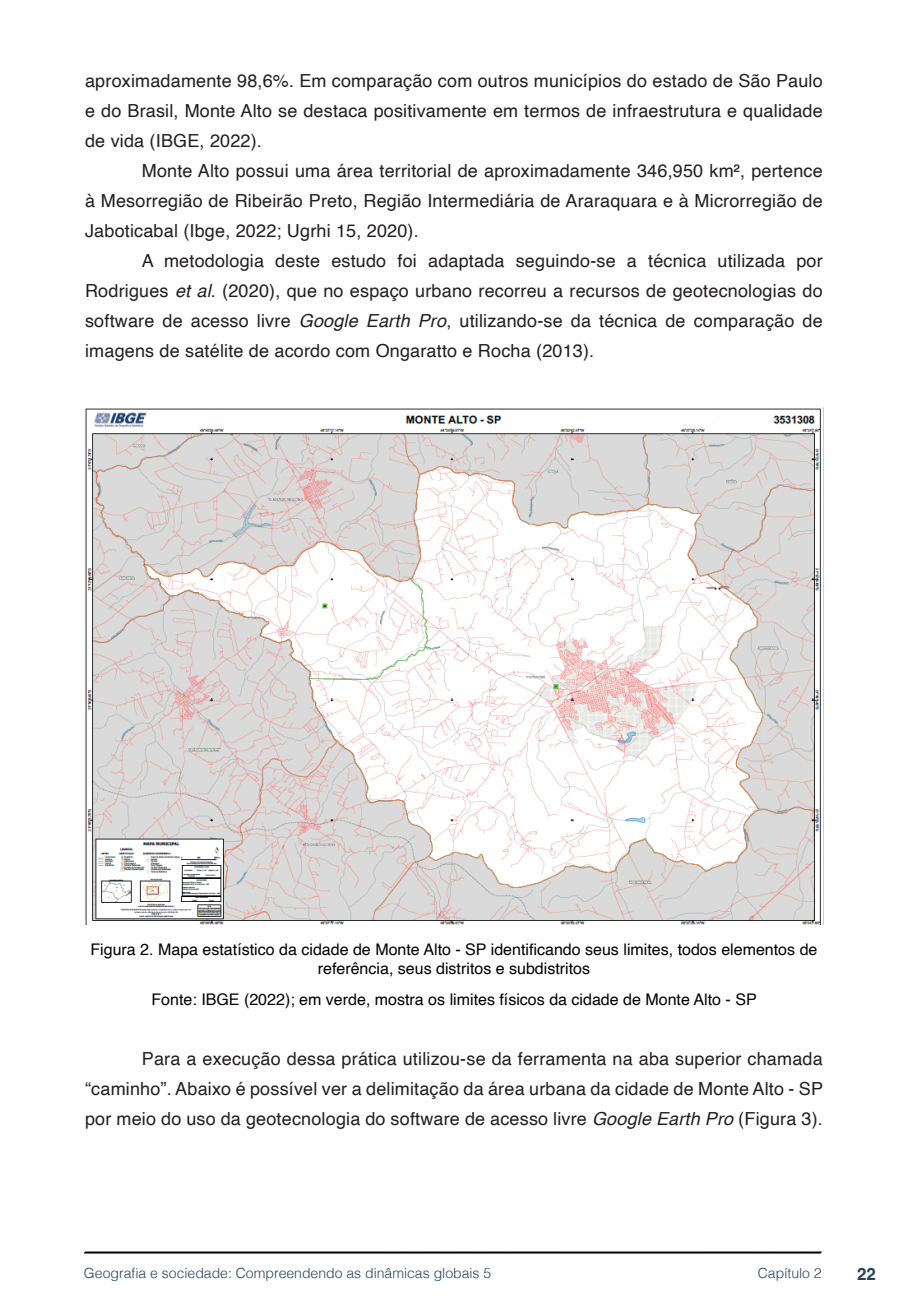
<style>
.page{position:relative;width:908px;height:1304px;background:#fff}
.page>*{position:absolute;margin:0;border:0;box-sizing:border-box;transform-origin:0 0}
.txt{font:18px/30px "Helvetica";letter-spacing:.01em;color:#231f20;text-align:justify}
.t1{font:700 16.8px "Helvetica";color:#23445f}
.imagens_graf_tab{font:16px/19.2px "Helvetica";color:#000;text-align:center}
.t2{font:300 14px "Helvetica";color:#23445f}
.s1{font-style:italic}
</style>
<div class="page">
<svg style="left:84px;top:1251px;width:737px;height:3px;background:#515151"></svg>
<img style="left:85px;top:408px;width:736px;height:517px">
<p class="txt" style="left:85px;top:66px;width:738px">aproximadamente 98,6%. Em comparação com outros municípios do estado de São Paulo e do Brasil, Monte Alto se destaca positivamente em termos de infraestrutura e qualidade de vida (IBGE, 2022).</p>
<p class="txt" style="left:85px;top:156px;width:738px;text-indent:57px">Monte Alto possui uma área territorial de aproximadamente 346,950 km², pertence à Mesorregião de Ribeirão Preto, Região Intermediária de Araraquara e à Microrregião de Jaboticabal (Ibge, 2022; Ugrhi 15, 2020).</p>
<p class="txt" style="left:85px;top:246px;width:738px;text-indent:57px">A metodologia deste estudo foi adaptada seguindo-se a técnica utilizada por Rodrigues <span class="s1">et al</span>. (2020), que no espaço urbano recorreu a recursos de geotecnologias do software de acesso livre <span class="s1">Google Earth Pro</span>, utilizando-se da técnica de comparação de imagens de satélite de acordo com Ongaratto e Rocha (2013).</p>
<p class="imagens_graf_tab" style="left:90px;top:940px;width:728px">Figura 2. Mapa estatístico da cidade de Monte Alto - SP identificando seus limites, todos elementos de referência, seus distritos e subdistritos</p>
<p class="imagens_graf_tab" style="left:151px;top:990px;width:606px">Fonte: IBGE (2022); em verde, mostra os limites físicos da cidade de Monte Alto - SP</p>
<p class="txt" style="left:85px;top:1044px;width:739px;text-indent:57px">Para a execução dessa prática utilizou-se da ferramenta na aba superior chamada “caminho”. Abaixo é possível ver a delimitação da área urbana da cidade de Monte Alto - SP por meio do uso da geotecnologia do software de acesso livre <span class="s1">Google Earth Pro</span> (Figura 3).</p>
<p class="t2" style="left:84px;top:1261px;width:408px">Geografia e sociedade: Compreendendo as dinâmicas globais 5</p>
<p class="t2" style="left:757px;top:1261px;width:65px">Capítulo 2</p>
<p class="t1" style="left:856px;top:1264px;width:20px">22</p>
</div>
